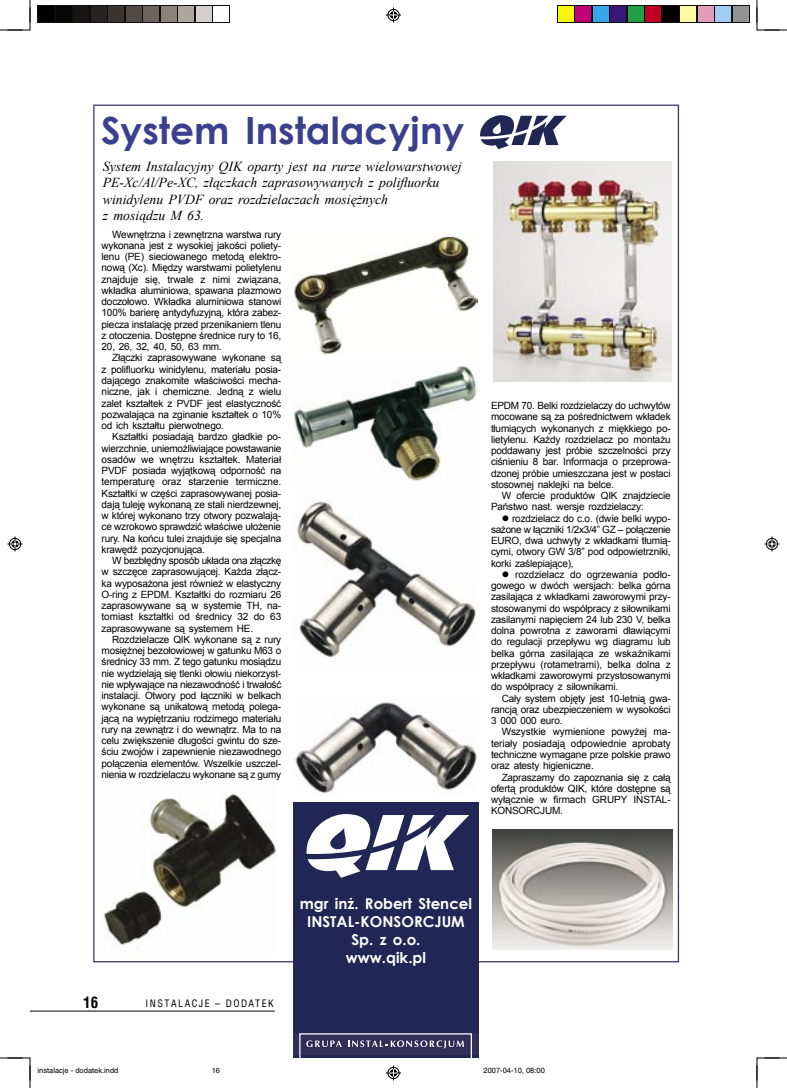
<style>
.page{position:relative;width:787px;height:1088px;background:#fff}
.page>*{position:absolute;margin:0;border:0;box-sizing:border-box;transform-origin:0 0}
.t1{font:700 37.5px "Century Gothic";color:#3a408e}
.t2{font:700 15px/18px "Century Gothic";color:#fff;text-align:center}
.t3{font:700 15px "Switzerland Condensed";color:#000}
.t4{font:italic 13.75px/16.5px "Times New Roman";color:#000}
.t5{font:10px/11.2px "Arial";letter-spacing:-.02em;color:#000;text-align:justify}
.t6{font:10px "Switzerland Condensed";letter-spacing:.15em;color:#000}
.t7{font:7.5px "Helvetica";color:#000}
</style>
<div class="page">
<hr style="left:30px;top:1010px;width:244px;height:1px;background:#000">
<img style="left:493px;top:830px;width:179px;height:119px">
<img style="left:493px;top:161px;width:178px;height:221px">
<img style="left:295px;top:702px;width:182px;height:92px">
<img style="left:103px;top:792px;width:175px;height:154px">
<img style="left:296px;top:501px;width:180px;height:156px">
<img style="left:294px;top:365px;width:185px;height:116px">
<img style="left:294px;top:232px;width:184px;height:123px">
<div style="left:293px;top:801px;width:185px;height:257px;background:#212754"></div>
<svg style="left:306px;top:814px;width:163px;height:63px"></svg>
<svg style="left:480px;top:115px;width:86px;height:34px"></svg>
<div style="left:293px;top:1033px;width:185px;height:21px;background:#312f58"></div>
<svg style="left:299px;top:1033px;width:173px;height:25px"></svg>
<svg style="left:38px;top:5px;width:192px;height:17px"></svg>
<div style="left:39px;top:6px;width:15px;height:15px;background:#000"></div>
<div style="left:56px;top:6px;width:15px;height:15px;background:#060606"></div>
<div style="left:74px;top:6px;width:15px;height:15px;background:#171414"></div>
<div style="left:91px;top:6px;width:15px;height:15px;background:#272322"></div>
<div style="left:109px;top:6px;width:15px;height:15px;background:#3a3431"></div>
<div style="left:126px;top:6px;width:15px;height:15px;background:#514945"></div>
<div style="left:144px;top:6px;width:15px;height:15px;background:#6c645f"></div>
<div style="left:161px;top:6px;width:15px;height:15px;background:#8a827d"></div>
<div style="left:179px;top:6px;width:15px;height:15px;background:#aea7a1"></div>
<div style="left:196px;top:6px;width:15px;height:15px;background:#d4cfcc"></div>
<div style="left:214px;top:6px;width:15px;height:15px;background:#fff"></div>
<svg style="left:557px;top:5px;width:192px;height:17px"></svg>
<div style="left:558px;top:6px;width:15px;height:15px;background:#f7f410"></div>
<div style="left:575px;top:6px;width:15px;height:15px;background:#c10077"></div>
<div style="left:593px;top:6px;width:15px;height:15px;background:#36a7e9"></div>
<div style="left:610px;top:6px;width:15px;height:15px;background:#381778"></div>
<div style="left:628px;top:6px;width:15px;height:15px;background:#239e46"></div>
<div style="left:645px;top:6px;width:15px;height:15px;background:#be0027"></div>
<div style="left:663px;top:6px;width:15px;height:15px;background:#000"></div>
<div style="left:680px;top:6px;width:15px;height:15px;background:#fdf9a0"></div>
<div style="left:698px;top:6px;width:15px;height:15px;background:#e09eba"></div>
<div style="left:715px;top:6px;width:15px;height:15px;background:#a1cdf2"></div>
<div style="left:733px;top:6px;width:15px;height:15px;background:#939393"></div>
<svg style="left:0;top:0;width:31px;height:31px"></svg>
<svg style="left:756px;top:0;width:30px;height:31px"></svg>
<svg style="left:0;top:1057px;width:31px;height:31px"></svg>
<svg style="left:756px;top:1057px;width:30px;height:31px"></svg>
<svg style="left:386px;top:8px;width:15px;height:14px"></svg>
<svg style="left:386px;top:1065px;width:15px;height:15px"></svg>
<svg style="left:8px;top:536px;width:14px;height:15px"></svg>
<svg style="left:764px;top:536px;width:15px;height:15px"></svg>
<h1 class="t1" style="left:101px;top:102px;width:365px">System Instalacyjny</h1>
<h3 class="t4" style="left:103px;top:158px;width:360px">System Instalacyjny QIK oparty jest na rurze wielowarstwowej PE-Xc/Al/Pe-XC, złączkach zaprasowywanych z polifluorku winidylenu PVDF oraz rozdzielaczach mosiężnych<br>z mosiądzu M 63.</h3>
<p class="t5" style="left:102px;top:229px;width:181px;text-indent:11px">Wewnętrzna i zewnętrzna warstwa rury wykonana jest z wysokiej jakości poliety&shy;lenu (PE) sieciowanego metodą elektro&shy;nową (Xc). Między warstwami polietylenu znajduje się, trwale z nimi związana, wkładka aluminiowa, spawana plazmowo doczołowo. Wkładka aluminiowa stanowi 100% barierę antydyfuzyjną, która zabez&shy;piecza instalację przed przenikaniem tlenu z otoczenia. Dostępne średnice rury to 16, 20, 26, 32, 40, 50, 63 mm.</p>
<p class="t5" style="left:102px;top:352px;width:181px;text-indent:11px">Złączki zaprasowywane wykonane są z polifluorku winidylenu, materiału posia&shy;dającego znakomite właściwości mecha&shy;niczne, jak i chemiczne. Jedną z wielu zalet kształtek z PVDF jest elastyczność pozwalająca na zginanie kształtek o 10% od ich kształtu pierwotnego.</p>
<p class="t5" style="left:102px;top:431px;width:181px;text-indent:11px">Kształtki posiadają bardzo gładkie po&shy;wierzchnie, uniemożliwiające powstawanie osadów we wnętrzu kształtek. Materiał PVDF posiada wyjątkową odporność na temperaturę oraz starzenie termiczne.<br>Kształtki w części zaprasowywanej posia&shy;dają tuleję wykonaną ze stali nierdzewnej, w której wykonano trzy otwory pozwalają&shy;ce wzrokowo sprawdzić właściwe ułożenie rury. Na końcu tulei znajduje się specjalna krawędź pozycjonująca.</p>
<p class="t5" style="left:102px;top:555px;width:181px;text-indent:11px">W bezbłędny sposób układa ona złączkę w szczęce zaprasowującej. Każda złącz&shy;ka wyposażona jest również w elastyczny O-ring z EPDM. Kształtki do rozmiaru 26 zaprasowywane są w systemie TH, na&shy;tomiast kształtki od średnicy 32 do 63 zaprasowywane są systemem HE.</p>
<p class="t5" style="left:102px;top:634px;width:181px;text-indent:11px">Rozdzielacze QIK wykonane są z rury mosiężnej bezołowiowej w gatunku M63 o średnicy 33 mm. Z tego gatunku mosiądzu nie wydzielają się tlenki ołowiu niekorzyst&shy;nie wpływające na niezawodność i trwałość instalacji. Otwory pod łączniki w belkach wykonane są unikatową metodą polega&shy;jącą na wypiętrzaniu rodzimego materiału rury na zewnątrz i do wewnątrz. Ma to na celu zwiększenie długości gwintu do sze&shy;ściu zwojów i zapewnienie niezawodnego połączenia elementów. Wszelkie uszczel&shy;nienia w rozdzielaczu wykonane są z gumy</p>
<p class="t5" style="left:491px;top:400px;width:181px">EPDM 70. Belki rozdzielaczy do uchwytów mocowane są za pośrednictwem wkładek tłumiących wykonanych z miękkiego po&shy;lietylenu. Każdy rozdzielacz po montażu poddawany jest próbie szczelności przy ciśnieniu 8 bar. Informacja o przeprowa&shy;dzonej próbie umieszczana jest w postaci stosownej naklejki na belce.</p>
<p class="t5" style="left:491px;top:490px;width:181px;text-indent:11px">W ofercie produktów QIK znajdziecie<br>Państwo nast. wersje rozdzielaczy:</p>
<p class="t5" style="left:491px;top:512px;width:181px;text-indent:11px">● rozdzielacz do c.o. (dwie belki wypo&shy;sażone w łączniki 1/2x3/4” GZ – połączenie EURO, dwa uchwyty z wkładkami tłumią&shy;cymi, otwory GW 3/8” pod odpowietrzniki, korki zaślepiające),</p>
<p class="t5" style="left:491px;top:569px;width:181px;text-indent:11px">● rozdzielacz do ogrzewania podło&shy;gowego w dwóch wersjach: belka górna zasilająca z wkładkami zaworowymi przy&shy;stosowanymi do współpracy z siłownikami zasilanymi napięciem 24 lub 230 V, belka dolna powrotna z zaworami dławiącymi do regulacji przepływu wg diagramu lub belka górna zasilająca ze wskaźnikami przepływu (rotametrami), belka dolna z wkładkami zaworowymi przystosowanymi do współpracy z siłownikami.</p>
<p class="t5" style="left:491px;top:692px;width:181px;text-indent:11px">Cały system objęty jest 10-letnią gwa&shy;rancją oraz ubezpieczeniem w wysokości 3 000 000 euro.</p>
<p class="t5" style="left:491px;top:726px;width:181px;text-indent:11px">Wszystkie wymienione powyżej ma&shy;teriały posiadają odpowiednie aprobaty techniczne wymagane prze polskie prawo oraz atesty higieniczne.</p>
<p class="t5" style="left:491px;top:771px;width:181px;text-indent:11px">Zapraszamy do zapoznania się z całą ofertą produktów QIK, które dostępne są wyłącznie w firmach GRUPY INSTAL-KONSORCJUM.</p>
<h2 class="t3" style="left:83px;top:993px;width:16px">16</h2>
<p class="t6" style="left:146px;top:997px;width:130px">INSTALACJE – DODATEK</p>
<h2 class="t2" style="left:300px;top:894px;width:174px">mgr inż. Robert Stencel<br>INSTAL-KONSORCJUM<br>Sp. z o.o.<br>www.qik.pl</h2>
<p class="t7" style="left:38px;top:1066px;width:82px">instalacje - dodatek.indd</p>
<p class="t7" style="left:212px;top:1066px;width:10px">16</p>
<p class="t7" style="left:483px;top:1066px;width:63px">2007-04-10, 08:00</p>
</div>
